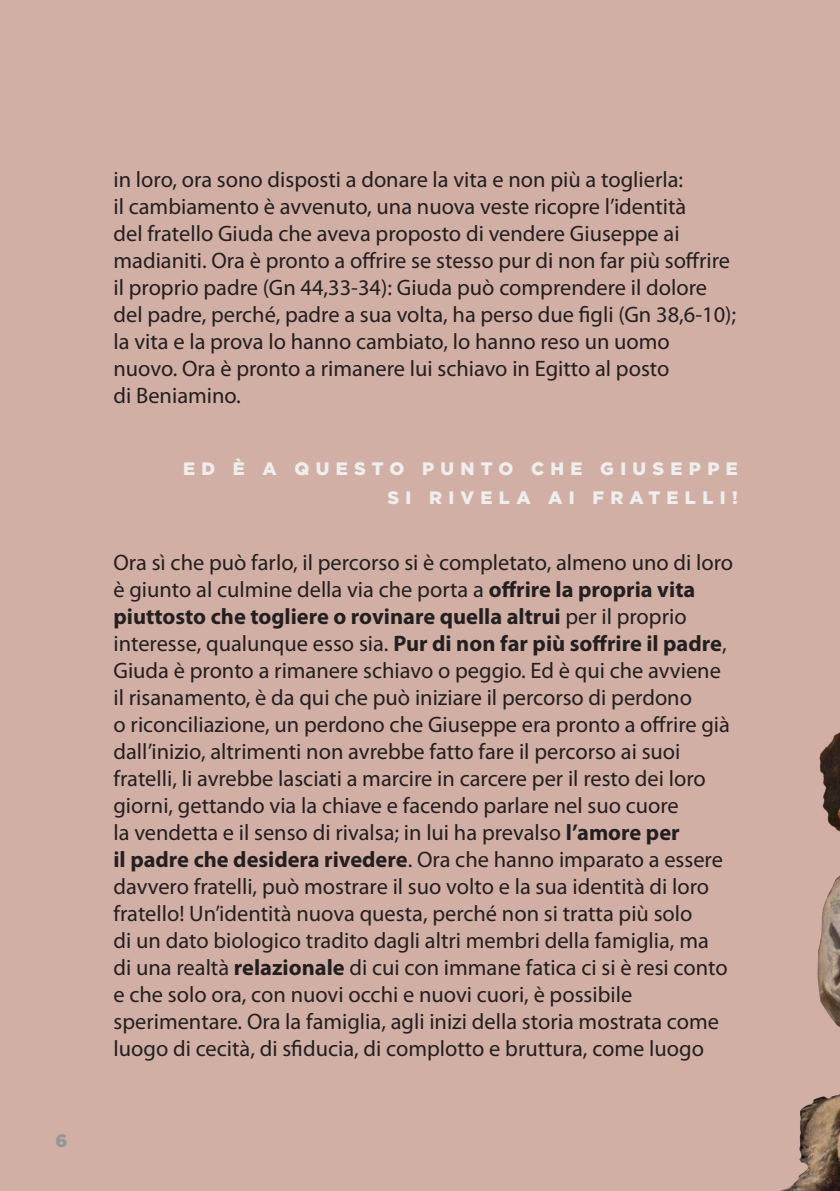
<style>
.page{position:relative;width:840px;height:1191px;background:#fff}
.page>*{position:absolute;margin:0;border:0;box-sizing:border-box;transform-origin:0 0}
.Testo_Muyriad_11{font:22.4px/27px "Myriad Pro";color:#231f20}
.Titolo_interno{font:900 18px "Gotham";letter-spacing:.35em;color:#eeeeef}
.Stile_di_paragrafo_1{font:900 18px "Gotham";color:#939598}
.s1{font-weight:700}
</style>
<div class="page">
<div style="left:0;top:0;width:839px;height:1191px;background:#d2afa4"></div>
<img style="left:780px;top:733px;width:59px;height:458px">
<p class="Stile_di_paragrafo_1" style="left:56px;top:1130px;width:13px">6</p>
<p class="Testo_Muyriad_11" style="left:113px;top:166px;width:624px">in loro, ora sono disposti a donare la vita e non più a toglierla:<br>il cambiamento è avvenuto, una nuova veste ricopre l’identità<br>del fratello Giuda che aveva proposto di vendere Giuseppe ai madianiti. Ora è pronto a offrire se stesso pur di non far più soffrire il proprio padre (Gn 44,33-34): Giuda può comprendere il dolore del padre, perché, padre a sua volta, ha perso due figli (Gn 38,6-10); la vita e la prova lo hanno cambiato, lo hanno reso un uomo nuovo. Ora è pronto a rimanere lui schiavo in Egitto al posto<br>di Beniamino.</p>
<p class="Titolo_interno" style="left:183px;top:458px;width:555px">ED È A QUESTO PUNTO CHE GIUSEPPE</p>
<p class="Titolo_interno" style="left:387px;top:487px;width:351px">SI RIVELA AI FRATELLI!</p>
<p class="Testo_Muyriad_11" style="left:113px;top:548px;width:621px">Ora sì che può farlo, il percorso si è completato, almeno uno di loro è giunto al culmine della via che porta a <span class="s1">offrire la propria vita piuttosto che togliere o rovinare quella altrui</span> per il proprio interesse, qualunque esso sia. <span class="s1">Pur di non far più soffrire il padre</span>, Giuda è pronto a rimanere schiavo o peggio. Ed è qui che avviene il risanamento, è da qui che può iniziare il percorso di perdono<br>o riconciliazione, un perdono che Giuseppe era pronto a offrire già dall’inizio, altrimenti non avrebbe fatto fare il percorso ai suoi fratelli, li avrebbe lasciati a marcire in carcere per il resto dei loro giorni, gettando via la chiave e facendo parlare nel suo cuore<br>la vendetta e il senso di rivalsa; in lui ha prevalso <span class="s1">l’amore per<br>il padre che desidera rivedere</span>. Ora che hanno imparato a essere davvero fratelli, può mostrare il suo volto e la sua identità di loro fratello! Un’identità nuova questa, perché non si tratta più solo<br>di un dato biologico tradito dagli altri membri della famiglia, ma<br>di una realtà <span class="s1">relazionale</span> di cui con immane fatica ci si è resi conto e che solo ora, con nuovi occhi e nuovi cuori, è possibile sperimentare. Ora la famiglia, agli inizi della storia mostrata come luogo di cecità, di sfiducia, di complotto e bruttura, come luogo</p>
</div>
